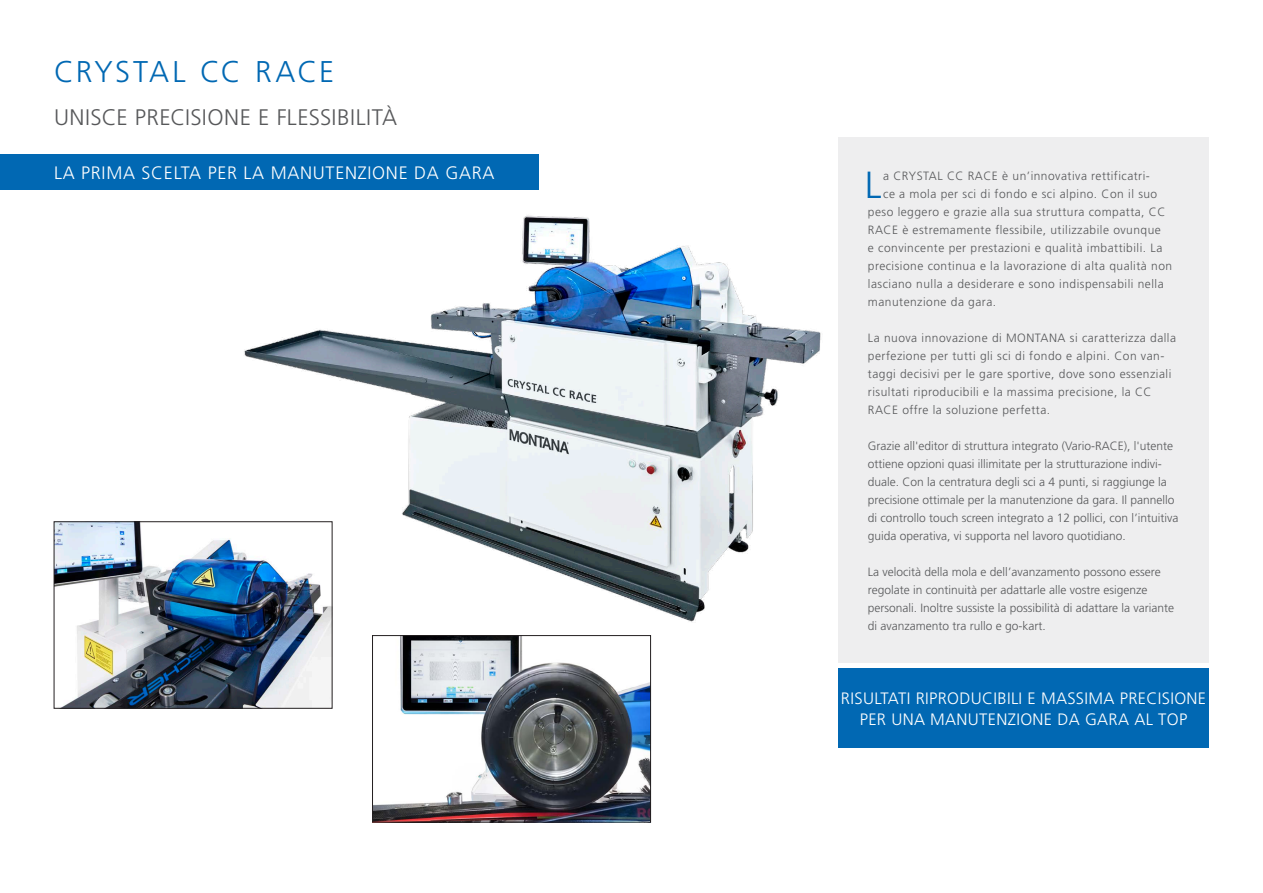
<style>
.page{position:relative;width:1263px;height:893px;background:#fff}
.page>*{position:absolute;margin:0;border:0;box-sizing:border-box;transform-origin:0 0}
.Fliesstext{font:300 37.8px "Frutiger LT Pro";color:#0168b3}
.t1{font:300 30px "Frutiger LT Pro";letter-spacing:.07em;color:#0168b3}
.Subheader{font:300 22.5px "Frutiger LT Pro";letter-spacing:.015em;color:#57585a}
.Serviceschritte{font:300 18px "Frutiger LT Pro";letter-spacing:.04em;color:#fff}
.Ü-Schrift_in_Tabelle{font:300 16.5px/21px "Frutiger LT Pro";letter-spacing:.02em;color:#fff;text-align:center}
.Fliesstext-2{font:300 12px/18px "Frutiger LT Pro";letter-spacing:.04em;color:#57585a}
.Fliesstext-3{font:300 12px/18px "Frutiger LT Pro";color:#57585a}
</style>
<div class="page">
<img style="left:228px;top:215px;width:593px;height:420px">
<div style="left:838px;top:138px;width:371px;height:525px;background:#eeeeef"></div>
<div style="left:0;top:154px;width:538px;height:36px;background:#0168b3"></div>
<img style="left:374px;top:637px;width:275px;height:183px">
<div style="left:372px;top:635px;width:279px;height:187px;border:1px solid #231f20"></div>
<img style="left:56px;top:524px;width:274px;height:182px">
<div style="left:54px;top:522px;width:278px;height:186px;border:1px solid #231f20"></div>
<div style="left:838px;top:668px;width:371px;height:80px;background:#0168b3"></div>
<p class="t1" style="left:54px;top:54px;width:282px">CRYSTAL CC RACE</p>
<p class="Subheader" style="left:54px;top:104px;width:345px">UNISCE PRECISIONE E FLESSIBILITÀ</p>
<p class="Serviceschritte" style="left:54px;top:162px;width:442px">LA PRIMA SCELTA PER LA MANUTENZIONE DA GARA</p>
<p class="Fliesstext" style="left:865px;top:163px;width:18px">L</p>
<p class="Fliesstext-2" style="left:883px;top:167px;width:268px">a CRYSTAL CC RACE è un’innovativa rettificatri-</p>
<p class="Fliesstext-2" style="left:883px;top:185px;width:276px">ce a mola per sci di fondo e sci alpino. Con il suo</p>
<p class="Fliesstext-2" style="left:868px;top:203px;width:299px">peso leggero e grazie alla sua struttura compatta, CC</p>
<p class="Fliesstext-2" style="left:868px;top:221px;width:294px">RACE è estremamente flessibile, utilizzabile ovunque</p>
<p class="Fliesstext-2" style="left:868px;top:239px;width:296px">e convincente per prestazioni e qualità imbattibili. La</p>
<p class="Fliesstext-2" style="left:868px;top:257px;width:306px">precisione continua e la lavorazione di alta qualità non</p>
<p class="Fliesstext-2" style="left:868px;top:275px;width:297px">lasciano nulla a desiderare e sono indispensabili nella</p>
<p class="Fliesstext-2" style="left:868px;top:293px;width:130px">manutenzione da gara.</p>
<p class="Fliesstext-2" style="left:868px;top:329px;width:310px">La nuova innovazione di MONTANA si caratterizza dalla perfezione per tutti gli sci di fondo e alpini. Con van&shy;taggi decisivi per le gare sportive, dove sono essenziali risultati riproducibili e la massima precisione, la CC RACE offre la soluzione perfetta.</p>
<p class="Fliesstext-3" style="left:868px;top:437px;width:312px">Grazie all'editor di struttura integrato (Vario-RACE), l'utente ottiene opzioni quasi illimitate per la strutturazione indivi&shy;duale. Con la centratura degli sci a 4 punti, si raggiunge la precisione ottimale per la manutenzione da gara. Il pannello di controllo touch screen integrato a 12 pollici, con l’intuitiva guida operativa, vi supporta nel lavoro quotidiano.</p>
<p class="Fliesstext-3" style="left:868px;top:563px;width:308px">La velocità della mola e dell’avanzamento possono essere regolate in continuità per adattarle alle vostre esigenze personali. Inoltre sussiste la possibilità di adattare la variante di avanzamento tra rullo e go-kart.</p>
<p class="Ü-Schrift_in_Tabelle" style="left:841px;top:688px;width:367px">RISULTATI RIPRODUCIBILI E MASSIMA PRECISIONE<br>PER UNA MANUTENZIONE DA GARA AL TOP</p>
</div>
